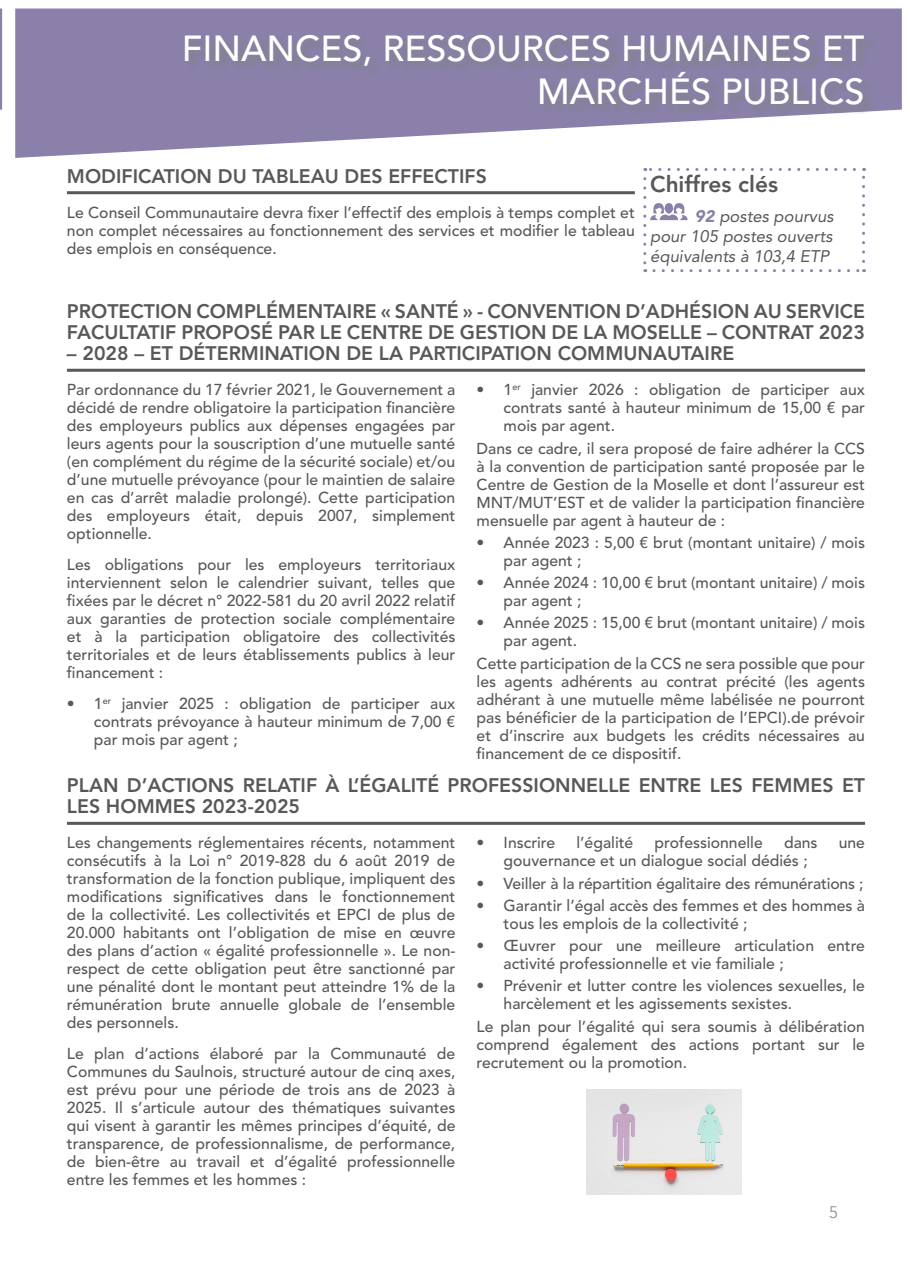
<style>
.page{position:relative;width:910px;height:1280px;background:#fff}
.page>*{position:absolute;margin:0;border:0;box-sizing:border-box;transform-origin:0 0}
.Nom_pole_encart{font:500 36px/43.2px "Avenir LT Std";color:#fff;text-align:right}
.Chiffres_clés{font:800 22.65px "Avenir LT Pro";color:#57585a}
.Titre_point_ODJ{font:800 19.5px/21px "Avenir LT Pro";color:#57585a}
.Chiffres_clés-2{font:italic 16.8px/20.1px "Avenir LT Std";color:#57585a;text-align:right}
.t1{font:300 16.5px "Avenir LT Std";color:#828487}
.Article_point_ODJ{font:500 15.75px/18px "Avenir LT Pro";color:#57585a;text-align:justify}
.s1{font-family:"Avenir LT Pro";font-weight:900;color:#8a80a9}
</style>
<div class="page">
<hr style="left:0;top:9px;width:2px;height:101px;background:#8a80a9">
<svg style="left:15px;top:9px;width:887px;height:149px;fill:#8a80a9"></svg>
<hr style="left:67px;top:191px;width:568px;height:3px;background:#57585a">
<hr style="left:67px;top:369px;width:798px;height:3px;background:#57585a">
<hr style="left:67px;top:822px;width:798px;height:3px;background:#57585a">
<div style="left:187px;top:37px;width:688px;height:78px;background:#828487;opacity:.75"></div>
<svg style="left:643px;top:168px;width:222px;height:104px"></svg>
<img style="left:587px;top:1089px;width:154px;height:105px">
<p class="Nom_pole_encart" style="left:182px;top:28px;width:684px">FINANCES, RESSOURCES HUMAINES ET<br>MARCHÉS PUBLICS</p>
<p class="Titre_point_ODJ" style="left:67px;top:166px;width:421px">MODIFICATION DU TABLEAU DES EFFECTIFS</p>
<p class="Article_point_ODJ" style="left:67px;top:204px;width:569px">Le Conseil Communautaire devra fixer l’effectif des emplois à temps complet et non complet nécessaires au fonctionnement des services et modifier le tableau des emplois en conséquence.</p>
<p class="Chiffres_clés" style="left:650px;top:171px;width:129px">Chiffres clés</p>
<p class="Chiffres_clés-2" style="left:650px;top:207px;width:185px"><span class="s1">92</span> postes pourvus<br>pour 105 postes ouverts</p>
<p class="Chiffres_clés-2" style="left:650px;top:247px;width:181px">équivalents à 103,4 ETP</p>
<p class="Titre_point_ODJ" style="left:67px;top:301px;width:800px">PROTECTION COMPLÉMENTAIRE « SANTÉ » - CONVENTION D’ADHÉSION AU SERVICE<br>FACULTATIF PROPOSÉ PAR LE CENTRE DE GESTION DE LA MOSELLE – CONTRAT 2023</p>
<p class="Titre_point_ODJ" style="left:67px;top:343px;width:669px">– 2028 – ET DÉTERMINATION DE LA PARTICIPATION COMMUNAUTAIRE</p>
<p class="Article_point_ODJ" style="left:67px;top:381px;width:390px">Par ordonnance du 17 février 2021, le Gouvernement a décidé de rendre obligatoire la participation financière des employeurs publics aux dépenses engagées par leurs agents pour la souscription d’une mutuelle santé (en complément du régime de la sécurité sociale) et/ou d’une mutuelle prévoyance (pour le maintien de salaire en cas d’arrêt maladie prolongé). Cette participation des employeurs était, depuis 2007, simplement optionnelle.</p>
<p class="Article_point_ODJ" style="left:67px;top:556px;width:390px">Les obligations pour les employeurs territoriaux interviennent selon le calendrier suivant, telles que fixées par le décret n° 2022-581 du 20 avril 2022 relatif aux garanties de protection sociale complémentaire et à la participation obligatoire des collectivités territoriales et de leurs établissements publics à leur financement :</p>
<p class="Article_point_ODJ" style="left:94px;top:695px;width:363px;text-indent:-27px">• 1<sup>er</sup> janvier 2025 : obligation de participer aux contrats prévoyance à hauteur minimum de 7,00 € par mois par agent ;</p>
<p class="Article_point_ODJ" style="left:504px;top:381px;width:363px;text-indent:-27px">• 1<sup>er</sup> janvier 2026 : obligation de participer aux contrats santé à hauteur minimum de 15,00 € par mois par agent.</p>
<p class="Article_point_ODJ" style="left:477px;top:439px;width:390px">Dans ce cadre, il sera proposé de faire adhérer la CCS à la convention de participation santé proposée par le Centre de Gestion de la Moselle et dont l’assureur est MNT/MUT’EST et de valider la participation financière mensuelle par agent à hauteur de :</p>
<p class="Article_point_ODJ" style="left:504px;top:534px;width:363px;text-indent:-27px">• Année 2023 : 5,00 € brut (montant unitaire) / mois par agent ;</p>
<p class="Article_point_ODJ" style="left:504px;top:574px;width:363px;text-indent:-27px">• Année 2024 : 10,00 € brut (montant unitaire) / mois par agent ;</p>
<p class="Article_point_ODJ" style="left:504px;top:614px;width:363px;text-indent:-27px">• Année 2025 : 15,00 € brut (montant unitaire) / mois par agent.</p>
<p class="Article_point_ODJ" style="left:477px;top:654px;width:390px">Cette participation de la CCS ne sera possible que pour les agents adhérents au contrat précité (les agents adhérant à une mutuelle même labélisée ne pourront pas bénéficier de la participation de l’EPCI).de prévoir et d’inscrire aux budgets les crédits nécessaires au financement de ce dispositif.</p>
<p class="Titre_point_ODJ" style="left:67px;top:775px;width:800px">PLAN D’ACTIONS RELATIF À L’ÉGALITÉ PROFESSIONNELLE ENTRE LES FEMMES ET<br>LES HOMMES 2023-2025</p>
<p class="Article_point_ODJ" style="left:67px;top:834px;width:390px">Les changements réglementaires récents, notamment consécutifs à la Loi n° 2019-828 du 6 août 2019 de transformation de la fonction publique, impliquent des modifications significatives dans le fonctionnement de la collectivité. Les collectivités et EPCI de plus de 20.000 habitants ont l’obligation de mise en œuvre des plans d’action « égalité professionnelle ». Le non&shy;respect de cette obligation peut être sanctionné par une pénalité dont le montant peut atteindre 1% de la rémunération brute annuelle globale de l’ensemble des personnels.</p>
<p class="Article_point_ODJ" style="left:67px;top:1045px;width:390px">Le plan d’actions élaboré par la Communauté de Communes du Saulnois, structuré autour de cinq axes, est prévu pour une période de trois ans de 2023 à 2025. Il s’articule autour des thématiques suivantes qui visent à garantir les mêmes principes d’équité, de transparence, de professionnalisme, de performance, de bien-être au travail et d’égalité professionnelle entre les femmes et les hommes :</p>
<p class="Article_point_ODJ" style="left:477px;top:834px;width:80px">• Inscrire</p>
<p class="Article_point_ODJ" style="left:576px;top:834px;width:58px">l’égalité</p>
<p class="Article_point_ODJ" style="left:655px;top:834px;width:110px">professionnelle</p>
<p class="Article_point_ODJ" style="left:784px;top:834px;width:35px">dans</p>
<p class="Article_point_ODJ" style="left:839px;top:834px;width:28px">une</p>
<p class="Article_point_ODJ" style="left:504px;top:852px;width:306px">gouvernance et un dialogue social dédiés ;</p>
<p class="Article_point_ODJ" style="left:477px;top:874px;width:388px">• Veiller à la répartition égalitaire des rémunérations ;</p>
<p class="Article_point_ODJ" style="left:504px;top:897px;width:363px;text-indent:-27px">• Garantir l’égal accès des femmes et des hommes à tous les emplois de la collectivité ;</p>
<p class="Article_point_ODJ" style="left:504px;top:937px;width:363px;text-indent:-27px">• Œuvrer pour une meilleure articulation entre activité professionnelle et vie familiale ;</p>
<p class="Article_point_ODJ" style="left:504px;top:977px;width:363px;text-indent:-27px">• Prévenir et lutter contre les violences sexuelles, le harcèlement et les agissements sexistes.</p>
<p class="Article_point_ODJ" style="left:477px;top:1017px;width:390px">Le plan pour l’égalité qui sera soumis à délibération comprend également des actions portant sur le recrutement ou la promotion.</p>
<p class="t1" style="left:829px;top:1203px;width:10px">5</p>
</div>
